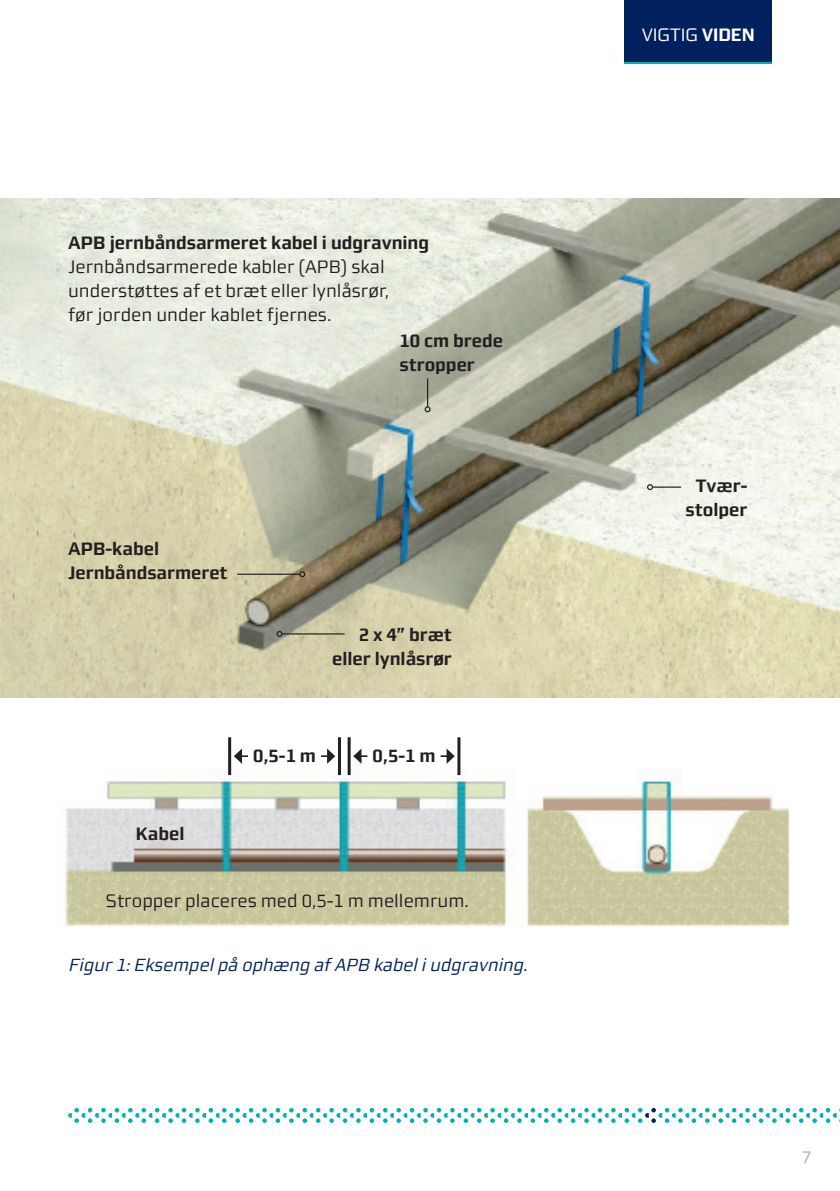
<style>
.page{position:relative;width:840px;height:1191px;background:#fff}
.page>*{position:absolute;margin:0;border:0;box-sizing:border-box;transform-origin:0 0}
.t1{font:18px/24px "Morgan Sn Lining";color:#231f20}
.t2{font:700 18px/24px "Morgan Sn Lining";color:#231f20}
.t3{font:18px "Morgan Sn Lining";letter-spacing:-.01em;color:#fff}
.t4{font:italic 17.6px "Morgan Sn Lining";color:#00215d}
.t5{font:17px "Morgan Sn Lining";color:#a8a9ad}
.s1{font-weight:700}
</style>
<div class="page">
<img style="left:0;top:198px;width:839px;height:499px">
<img style="left:65px;top:756px;width:725px;height:171px">
<svg style="left:68px;top:1107px;width:769px;height:16px"></svg>
<hr style="left:228px;top:737px;width:3px;height:38px;background:#231f20">
<hr style="left:338px;top:737px;width:3px;height:38px;background:#231f20">
<svg style="left:234px;top:748px;width:14px;height:16px"></svg>
<svg style="left:321px;top:748px;width:14px;height:16px"></svg>
<hr style="left:347px;top:737px;width:3px;height:38px;background:#231f20">
<hr style="left:457px;top:737px;width:3px;height:38px;background:#231f20">
<svg style="left:353px;top:748px;width:14px;height:16px"></svg>
<svg style="left:440px;top:748px;width:14px;height:16px"></svg>
<hr style="left:237px;top:573px;width:63px;height:2px;background:#231f20">
<svg style="left:299px;top:571px;width:6px;height:6px"></svg>
<hr style="left:282px;top:633px;width:62px;height:1px;background:#231f20">
<svg style="left:276px;top:631px;width:6px;height:6px"></svg>
<hr style="left:652px;top:486px;width:28px;height:2px;background:#231f20">
<svg style="left:646px;top:484px;width:6px;height:6px"></svg>
<svg style="left:424px;top:378px;width:6px;height:34px"></svg>
<hr style="left:624px;top:61px;width:147px;height:3px;background:#00b1b0">
<div style="left:624px;top:0;width:147px;height:61px;background:#00215d"></div>
<p class="t2" style="left:68px;top:231px;width:362px">APB jernbåndsarmeret kabel i udgravning</p>
<p class="t1" style="left:68px;top:255px;width:322px">Jernbåndsarmerede kabler (APB) skal understøttes af et bræt eller lynlåsrør, før jorden under kablet fjernes.</p>
<p class="t2" style="left:399px;top:329px;width:105px">10 cm brede stropper</p>
<p class="t2" style="left:68px;top:536px;width:161px">APB-kabel<br>Jernbåndsarmeret</p>
<p class="t2" style="left:332px;top:622px;width:121px;text-align:right">2 x 4” bræt eller lynlåsrør</p>
<p class="t2" style="left:136px;top:821px;width:50px">Kabel</p>
<p class="t2" style="left:253px;top:744px;width:64px">0,5-1 m</p>
<p class="t2" style="left:372px;top:744px;width:64px">0,5-1 m</p>
<p class="t1" style="left:105px;top:888px;width:365px">Stropper placeres med 0,5-1 m mellemrum.</p>
<p class="t4" style="left:68px;top:955px;width:465px">Figur1:Eksempelpå ophæng afAPB kabeliudgravning.</p>
<p class="t3" style="left:641px;top:24px;width:114px">VIGTIG <span class="s1">VIDEN</span></p>
<p class="t2" style="left:685px;top:473px;width:63px;text-align:center">Tvær&shy;stolper</p>
<p class="t5" style="left:801px;top:1147px;width:11px">7</p>
</div>
